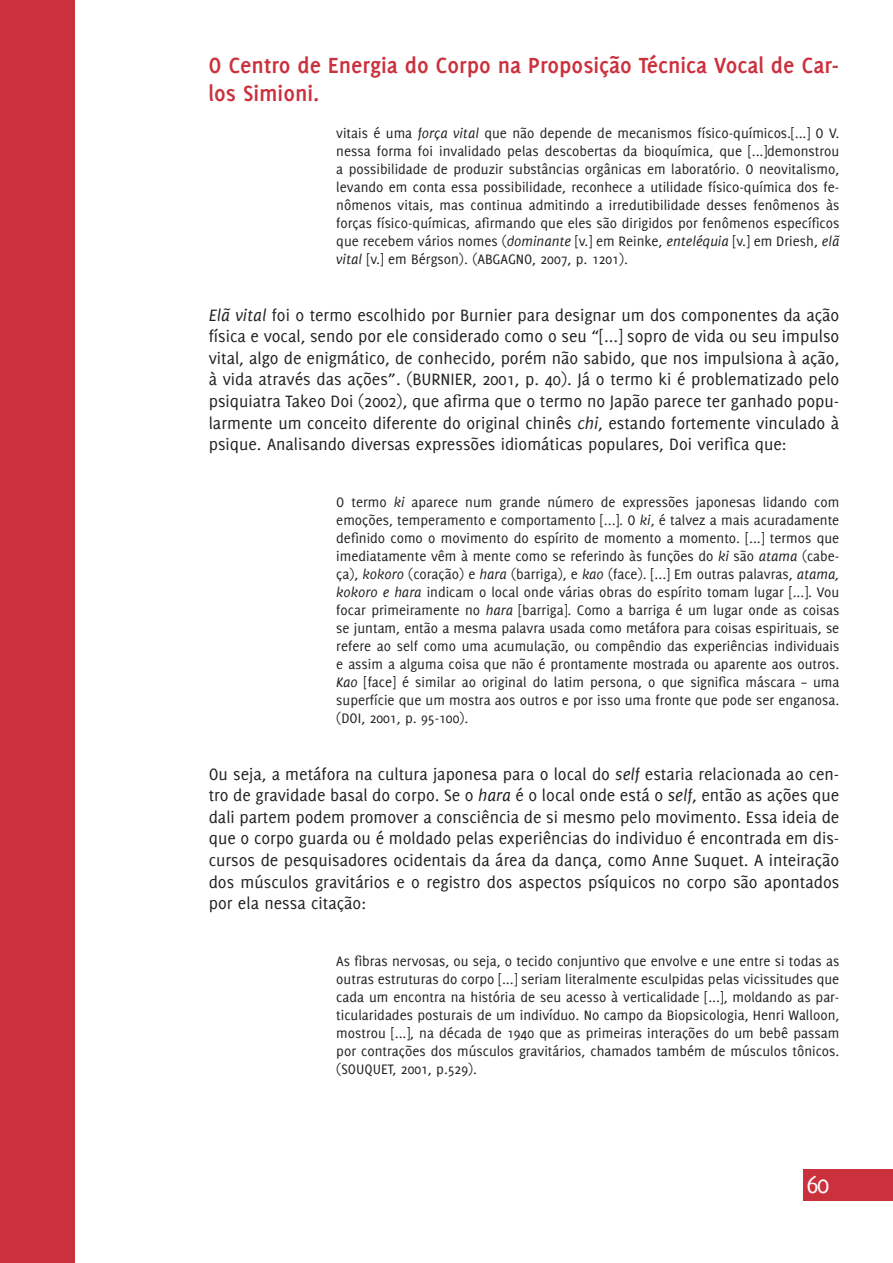
<style>
.page{position:relative;width:893px;height:1263px;background:#fff}
.page>*{position:absolute;margin:0;border:0;box-sizing:border-box;transform-origin:0 0}
.t1{font:27px "Delicious";color:#fff}
.t2{font:700 24px/28.8px "Delicious";color:#cb313d}
.t3{font:18px/21.6px "Delicious";color:#231f20;text-align:justify}
.canto{font:15px/18px "Delicious";color:#231f20;text-align:justify}
.s1{font-style:italic}
</style>
<div class="page">
<div style="left:0;top:0;width:74px;height:1262px;background:#cb313d"></div>
<div style="left:803px;top:1169px;width:90px;height:32px;background:#cb313d"></div>
<h2 class="t2" style="left:208px;top:50px;width:632px">O Centro de Energia do Corpo na Proposição Técnica Vocal de Car&shy;los Simioni.</h2>
<p class="canto" style="left:336px;top:124px;width:505px">vitais é uma <span class="s1">força vital</span> que não depende de mecanismos físico-químicos.[...] O V. nessa forma foi invalidado pelas descobertas da bioquímica, que [...]demonstrou a possibilidade de produzir substâncias orgânicas em laboratório. O neovitalismo, levando em conta essa possibilidade, reconhece a utilidade físico-química dos fe&shy;nômenos vitais, mas continua admitindo a irredutibilidade desses fenômenos às forças físico-químicas, afirmando que eles são dirigidos por fenômenos específicos que recebem vários nomes (<span class="s1">dominante</span> [v.] em Reinke, <span class="s1">enteléquia</span> [v.] em Driesh, <span class="s1">elã vital</span> [v.] em Bérgson). (ABGAGNO, 2007, p. 1201).</p>
<p class="t3" style="left:209px;top:304px;width:632px"><span class="s1">Elã vital</span> foi o termo escolhido por Burnier para designar um dos componentes da ação física e vocal, sendo por ele considerado como o seu “[...] sopro de vida ou seu impulso vital, algo de enigmático, de conhecido, porém não sabido, que nos impulsiona à ação, à vida através das ações”. (BURNIER, 2001, p. 40). Já o termo ki é problematizado pelo psiquiatra Takeo Doi (2002), que afirma que o termo no Japão parece ter ganhado popu&shy;larmente um conceito diferente do original chinês <span class="s1">chi</span>, estando fortemente vinculado à psique. Analisando diversas expressões idiomáticas populares, Doi verifica que:</p>
<p class="canto" style="left:336px;top:493px;width:505px">O termo <span class="s1">ki</span> aparece num grande número de expressões japonesas lidando com emoções, temperamento e comportamento [...]. O <span class="s1">ki</span>, é talvez a mais acuradamente definido como o movimento do espírito de momento a momento. [...] termos que imediatamente vêm à mente como se referindo às funções do <span class="s1">ki</span> são <span class="s1">atama</span> (cabe&shy;ça), <span class="s1">kokoro</span> (coração) e <span class="s1">hara</span> (barriga), e <span class="s1">kao</span> (face). [...] Em outras palavras, <span class="s1">atama, kokoro e hara</span> indicam o local onde várias obras do espírito tomam lugar [...]. Vou focar primeiramente no <span class="s1">hara</span> [barriga]. Como a barriga é um lugar onde as coisas se juntam, então a mesma palavra usada como metáfora para coisas espirituais, se refere ao self como uma acumulação, ou compêndio das experiências individuais e assim a alguma coisa que não é prontamente mostrada ou aparente aos outros.<br><span class="s1">Kao</span> [face] é similar ao original do latim persona, o que significa máscara – uma superfície que um mostra aos outros e por isso uma fronte que pode ser enganosa. (DOI, 2001, p. 95-100).</p>
<p class="t3" style="left:209px;top:763px;width:632px">Ou seja, a metáfora na cultura japonesa para o local do <span class="s1">self</span> estaria relacionada ao cen&shy;tro de gravidade basal do corpo. Se o <span class="s1">hara</span> é o local onde está o <span class="s1">self</span>, então as ações que dali partem podem promover a consciência de si mesmo pelo movimento. Essa ideia de que o corpo guarda ou é moldado pelas experiências do individuo é encontrada em dis&shy;cursos de pesquisadores ocidentais da área da dança, como Anne Suquet. A inteiração dos músculos gravitários e o registro dos aspectos psíquicos no corpo são apontados por ela nessa citação:</p>
<p class="canto" style="left:336px;top:952px;width:505px">As fibras nervosas, ou seja, o tecido conjuntivo que envolve e une entre si todas as outras estruturas do corpo [...] seriam literalmente esculpidas pelas vicissitudes que cada um encontra na história de seu acesso à verticalidade [...], moldando as par&shy;ticularidades posturais de um indivíduo. No campo da Biopsicologia, Henri Walloon, mostrou [...], na década de 1940 que as primeiras interações do um bebê passam por contrações dos músculos gravitários, chamados também de músculos tônicos. (SOUQUET, 2001, p.529).</p>
<h1 class="t1" style="left:806px;top:1169px;width:24px">60</h1>
</div>
